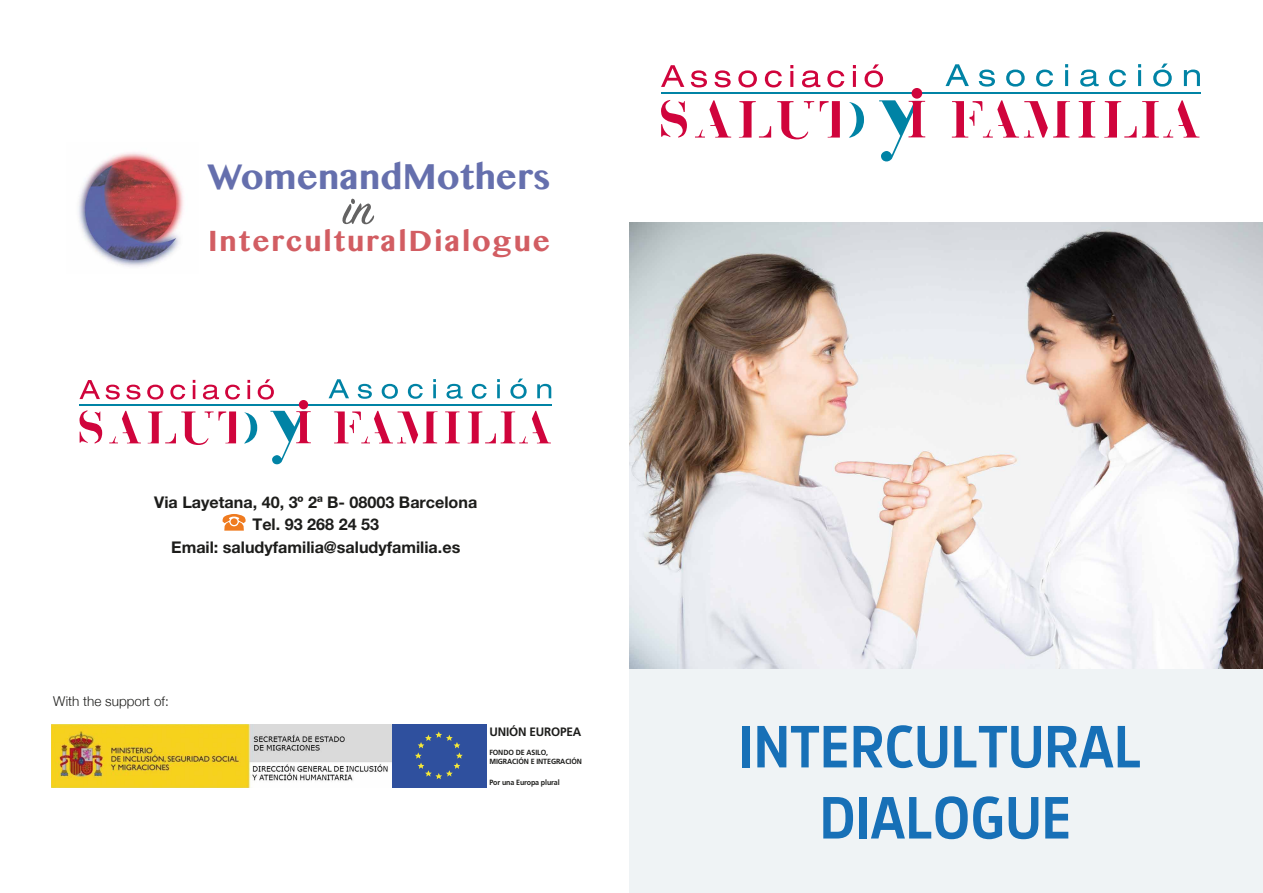
<style>
.page{position:relative;width:1263px;height:893px;background:#fff}
.page>*{position:absolute;margin:0;border:0;box-sizing:border-box;transform-origin:0 0}
.t1{font:700 59.25px/71.1px "Dsignes";color:#1770b7;text-align:center}
.t2{font:50.4px "Sign Painter House Script";color:#646363}
.t3{font:700 35.25px "Oriya MN";color:#545fa4}
.t4{font:700 28.65px "Oriya MN";letter-spacing:.06em;color:#cd4b51}
.t5{font:700 16.2px/22.5px "Helvetica Neue";color:#1d1d1b;text-align:center}
.t6{font:300 13.5px "Helvetica Neue";color:#1d1d1b}
.t7{font:700 12.15px "Frutiger";letter-spacing:-.015em;color:#1d1d1b;scale:.96 1}
.t8{font:700 7.65px "Frutiger";letter-spacing:-.015em;color:#1d1d1b;scale:.94 1}
.t9{font:700 7.5px/9.4px "Frutiger";letter-spacing:-.015em;color:#1d1d1b;scale:.95 1}
</style>
<div class="page">
<img style="left:630px;top:223px;width:633px;height:447px">
<hr style="left:661px;top:92px;width:540px;height:2px;background:#0083a5">
<svg style="left:945px;top:64px;width:24px;height:22px"></svg>
<svg style="left:979px;top:70px;width:16px;height:17px"></svg>
<svg style="left:1006px;top:70px;width:19px;height:17px"></svg>
<svg style="left:1036px;top:70px;width:17px;height:17px"></svg>
<hr style="left:1065px;top:70px;width:3px;height:16px;background:#0083a5">
<svg style="left:1080px;top:70px;width:18px;height:17px"></svg>
<svg style="left:1109px;top:70px;width:17px;height:17px"></svg>
<hr style="left:1138px;top:70px;width:3px;height:16px;background:#0083a5">
<svg style="left:1153px;top:64px;width:19px;height:23px"></svg>
<svg style="left:1184px;top:70px;width:16px;height:16px"></svg>
<svg style="left:849px;top:102px;width:15px;height:36px"></svg>
<svg style="left:661px;top:100px;width:26px;height:38px"></svg>
<svg style="left:777px;top:101px;width:37px;height:38px"></svg>
<svg style="left:820px;top:101px;width:20px;height:37px"></svg>
<svg style="left:695px;top:100px;width:36px;height:38px"></svg>
<svg style="left:739px;top:101px;width:32px;height:37px"></svg>
<svg style="left:1078px;top:101px;width:17px;height:37px"></svg>
<svg style="left:1104px;top:100px;width:95px;height:38px"></svg>
<svg style="left:952px;top:100px;width:118px;height:38px"></svg>
<div style="left:911px;top:88px;width:11px;height:11px;background:#d0043c;border-radius:50%"></div>
<svg style="left:879px;top:100px;width:46px;height:61px"></svg>
<svg style="left:661px;top:65px;width:23px;height:22px"></svg>
<svg style="left:691px;top:70px;width:16px;height:17px"></svg>
<svg style="left:714px;top:70px;width:17px;height:17px"></svg>
<svg style="left:738px;top:70px;width:19px;height:17px"></svg>
<svg style="left:765px;top:70px;width:17px;height:17px"></svg>
<hr style="left:790px;top:71px;width:3px;height:16px;background:#d0043c">
<svg style="left:802px;top:70px;width:18px;height:17px"></svg>
<svg style="left:827px;top:70px;width:17px;height:17px"></svg>
<hr style="left:853px;top:71px;width:3px;height:16px;background:#d0043c">
<svg style="left:864px;top:64px;width:19px;height:23px"></svg>
<hr style="left:80px;top:404px;width:472px;height:1px;background:#0083a5">
<svg style="left:329px;top:379px;width:20px;height:19px"></svg>
<svg style="left:358px;top:384px;width:14px;height:15px"></svg>
<svg style="left:382px;top:384px;width:16px;height:15px"></svg>
<svg style="left:408px;top:384px;width:15px;height:15px"></svg>
<hr style="left:433px;top:384px;width:3px;height:14px;background:#0083a5">
<svg style="left:446px;top:384px;width:17px;height:15px"></svg>
<svg style="left:472px;top:384px;width:15px;height:15px"></svg>
<hr style="left:497px;top:384px;width:3px;height:14px;background:#0083a5">
<svg style="left:510px;top:379px;width:17px;height:20px"></svg>
<svg style="left:537px;top:384px;width:14px;height:14px"></svg>
<svg style="left:244px;top:412px;width:13px;height:31px"></svg>
<svg style="left:79px;top:410px;width:23px;height:33px"></svg>
<svg style="left:109px;top:411px;width:32px;height:32px"></svg>
<svg style="left:148px;top:411px;width:88px;height:34px"></svg>
<svg style="left:445px;top:411px;width:15px;height:32px"></svg>
<svg style="left:468px;top:411px;width:83px;height:32px"></svg>
<svg style="left:334px;top:411px;width:104px;height:32px"></svg>
<div style="left:299px;top:400px;width:9px;height:9px;background:#d0043c;border-radius:50%"></div>
<svg style="left:270px;top:411px;width:41px;height:53px"></svg>
<svg style="left:79px;top:380px;width:21px;height:19px"></svg>
<svg style="left:106px;top:385px;width:14px;height:15px"></svg>
<svg style="left:126px;top:385px;width:14px;height:15px"></svg>
<svg style="left:147px;top:385px;width:16px;height:15px"></svg>
<svg style="left:170px;top:385px;width:15px;height:15px"></svg>
<svg style="left:193px;top:380px;width:2px;height:19px"></svg>
<svg style="left:203px;top:385px;width:16px;height:15px"></svg>
<svg style="left:225px;top:385px;width:15px;height:15px"></svg>
<hr style="left:247px;top:385px;width:3px;height:14px;background:#d0043c">
<svg style="left:258px;top:379px;width:16px;height:21px"></svg>
<img style="left:78px;top:152px;width:106px;height:115px">
<svg style="left:222px;top:514px;width:24px;height:17px"></svg>
<div style="left:630px;top:670px;width:633px;height:223px;background:#eff3f5"></div>
<div style="left:392px;top:724px;width:95px;height:63px;background:#2f509e"></div>
<svg style="left:415px;top:731px;width:48px;height:48px"></svg>
<img style="left:52px;top:724px;width:340px;height:63px">
<h3 class="t3" style="left:208px;top:156px;width:344px">WomenandMothers</h3>
<h2 class="t2" style="left:343px;top:177px;width:31px">in</h2>
<h3 class="t4" style="left:208px;top:225px;width:344px">InterculturalDialogue</h3>
<p class="t5" style="left:154px;top:490px;width:325px">Via Layetana, 40, 3º 2ª B- 08003 Barcelona<br>Tel. 93 268 24 53<br>Email: saludyfamilia@saludyfamilia.es</p>
<p class="t6" style="left:53px;top:690px;width:117px">With the support of:</p>
<p class="t7" style="left:489px;top:725px;width:97px">UNIÓN EUROPEA</p>
<p class="t9" style="left:489px;top:748px;width:99px">FONDO DE ASILO,<br>MIGRACIÓN E INTEGRACIÓN</p>
<p class="t8" style="left:489px;top:777px;width:76px">Por una Europa plural</p>
<h1 class="t1" style="left:739px;top:710px;width:404px">INTERCULTURAL<br>DIALOGUE</h1>
</div>
